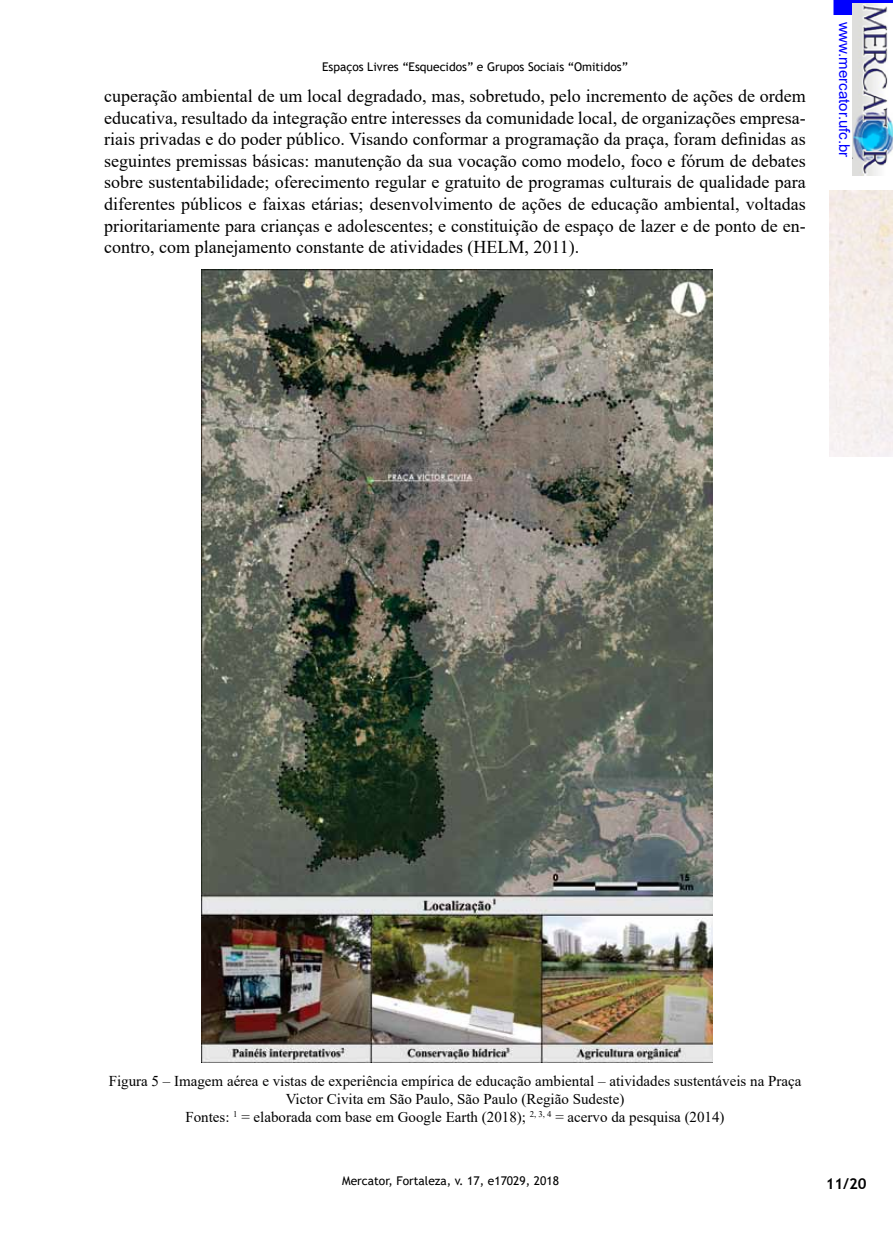
<style>
.page{position:relative;width:893px;height:1234px;background:#fff}
.page>*{position:absolute;margin:0;border:0;box-sizing:border-box;transform-origin:0 0}
.t1{font:18px/21.6px "Times New Roman";color:#000;text-align:justify}
.t2{font:15px/18px "Times New Roman";color:#000;text-align:center}
.t3{font:15px "Arial";color:#00f}
.t4{font:700 15px "Trebuchet MS";color:#000}
.t5{font:12px "Trebuchet MS";color:#000}
</style>
<div class="page">
<div style="left:833px;top:0;width:60px;height:15px;background:#00f"></div>
<img style="left:853px;top:3px;width:40px;height:173px">
<img style="left:202px;top:270px;width:510px;height:792px">
<p class="t5" style="left:322px;top:59px;width:307px">Espaços Livres “Esquecidos” e Grupos Sociais “Omitidos”</p>
<p class="t1" style="left:104px;top:85px;width:703px">cuperação ambiental de um local degradado, mas, sobretudo, pelo incremento de ações de ordem educativa, resultado da integração entre interesses da comunidade local, de organizações empresa&shy;riais privadas e do poder público. Visando conformar a programação da praça, foram definidas as seguintes premissas básicas: manutenção da sua vocação como modelo, foco e fórum de debates sobre sustentabilidade; oferecimento regular e gratuito de programas culturais de qualidade para diferentes públicos e faixas etárias; desenvolvimento de ações de educação ambiental, voltadas prioritariamente para crianças e adolescentes; e constituição de espaço de lazer e de ponto de en&shy;contro, com planejamento constante de atividades (HELM, 2011).</p>
<p class="t3" style="left:855px;top:21px;width:138px;rotate:90deg">www.mercator.ufc.br</p>
<p class="t2" style="left:109px;top:1071px;width:694px">Figura 5 – Imagem aérea e vistas de experiência empírica de educação ambiental – atividades sustentáveis na Praça<br>Victor Civita em São Paulo, São Paulo (Região Sudeste)<br>Fontes: <sup>1</sup> = elaborada com base em Google Earth (2018); <sup>2,</sup> <sup>3,</sup> <sup>4</sup> = acervo da pesquisa (2014)</p>
<p class="t5" style="left:342px;top:1172px;width:218px">Mercator, Fortaleza, v. 17, e17029, 2018</p>
<p class="t4" style="left:826px;top:1173px;width:43px">11/20</p>
</div>
